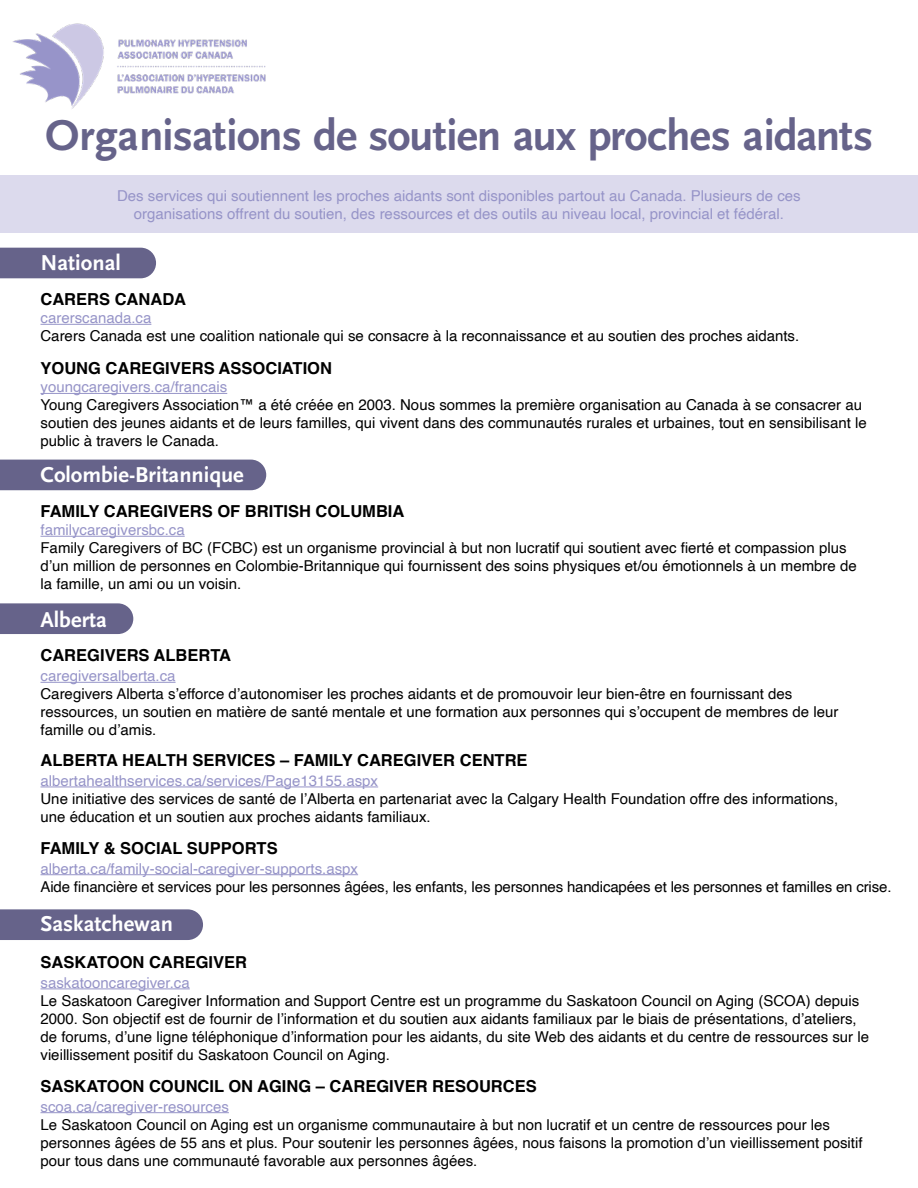
<style>
.page{position:relative;width:918px;height:1188px;background:#fff}
.page>*{position:absolute;margin:0;border:0;box-sizing:border-box;transform-origin:0 0}
.t1{font:700 45px "Scala Sans Pro";letter-spacing:-.02em;color:#66638a}
.t2{font:700 22.5px "Scala Sans Pro";color:#fff}
.t3{font:700 16.5px "Helvetica";color:#000}
.t4{font:15px/18px "Helvetica";color:#000}
.t5{font:15px/18px "Helvetica";color:#9694c8;text-align:center}
</style>
<div class="page">
<div style="left:0;top:248px;width:156px;height:30px;background:#66638a"></div>
<div style="left:0;top:460px;width:266px;height:30px;background:#66638a"></div>
<div style="left:0;top:909px;width:203px;height:31px;background:#66638a"></div>
<div style="left:0;top:603px;width:133px;height:31px;background:#66638a"></div>
<div style="left:0;top:176px;width:918px;height:57px;background:#dcdaed"></div>
<hr style="left:40px;top:324px;width:111px;height:1px;background:#9694c8">
<hr style="left:40px;top:393px;width:187px;height:1px;background:#9694c8">
<hr style="left:40px;top:536px;width:145px;height:1px;background:#9694c8">
<hr style="left:40px;top:682px;width:136px;height:1px;background:#9694c8">
<hr style="left:40px;top:787px;width:338px;height:1px;background:#9694c8">
<hr style="left:40px;top:874px;width:318px;height:1px;background:#9694c8">
<img style="left:12px;top:23px;width:254px;height:86px">
<hr style="left:40px;top:989px;width:150px;height:1px;background:#9694c8">
<hr style="left:40px;top:1112px;width:189px;height:1px;background:#9694c8">
<h1 class="t1" style="left:45px;top:109px;width:830px">Organisations de soutien aux proches aidants</h1>
<p class="t5" style="left:117px;top:187px;width:685px">Des services qui soutiennent les proches aidants sont disponibles partout au Canada. Plusieurs de ces organisations offrent du soutien, des ressources et des outils au niveau local, provincial et fédéral.</p>
<h2 class="t2" style="left:40px;top:249px;width:82px">National</h2>
<p class="t3" style="left:40px;top:289px;width:147px">CARERS CANADA</p>
<p class="t5" style="left:40px;top:309px;width:112px">carerscanada.ca</p>
<p class="t4" style="left:40px;top:327px;width:760px">Carers Canada est une coalition nationale qui se consacre à la reconnaissance et au soutien des proches aidants.</p>
<p class="t3" style="left:40px;top:358px;width:293px">YOUNG CAREGIVERS ASSOCIATION</p>
<p class="t5" style="left:40px;top:378px;width:188px">youngcaregivers.ca/francais</p>
<p class="t4" style="left:40px;top:396px;width:828px">Young Caregivers Association™ a été créée en 2003. Nous sommes la première organisation au Canada à se consacrer au soutien des jeunes aidants et de leurs familles, qui vivent dans des communautés rurales et urbaines, tout en sensibilisant le public à travers le Canada.</p>
<h2 class="t2" style="left:40px;top:461px;width:205px">Colombie-Britannique</h2>
<p class="t3" style="left:40px;top:501px;width:365px">FAMILY CAREGIVERS OF BRITISH COLUMBIA</p>
<p class="t5" style="left:40px;top:521px;width:146px">familycaregiversbc.ca</p>
<p class="t4" style="left:40px;top:539px;width:818px">Family Caregivers of BC (FCBC) est un organisme provincial à but non lucratif qui soutient avec fierté et compassion plus d’un million de personnes en Colombie-Britannique qui fournissent des soins physiques et/ou émotionnels à un membre de la famille, un ami ou un voisin.</p>
<h2 class="t2" style="left:40px;top:607px;width:68px">Alberta</h2>
<p class="t3" style="left:40px;top:646px;width:192px">CAREGIVERS ALBERTA</p>
<p class="t5" style="left:40px;top:667px;width:137px">caregiversalberta.ca</p>
<p class="t4" style="left:40px;top:685px;width:799px">Caregivers Alberta s’efforce d’autonomiser les proches aidants et de promouvoir leur bien-être en fournissant des ressources, un soutien en matière de santé mentale et une formation aux personnes qui s’occupent de membres de leur famille ou d’amis.</p>
<p class="t3" style="left:40px;top:750px;width:489px">ALBERTA HEALTH SERVICES – FAMILY CAREGIVER CENTRE</p>
<p class="t5" style="left:40px;top:772px;width:339px">albertahealthservices.ca/services/Page13155.aspx</p>
<p class="t4" style="left:40px;top:790px;width:799px">Une initiative des services de santé de l’Alberta en partenariat avec la Calgary Health Foundation offre des informations, une éducation et un soutien aux proches aidants familiaux.</p>
<p class="t3" style="left:40px;top:838px;width:239px">FAMILY &amp; SOCIAL SUPPORTS</p>
<p class="t5" style="left:40px;top:860px;width:319px">alberta.ca/family-social-caregiver-supports.aspx</p>
<p class="t4" style="left:40px;top:878px;width:853px">Aide financière et services pour les personnes âgées, les enfants, les personnes handicapées et les personnes et familles en crise.</p>
<h2 class="t2" style="left:40px;top:911px;width:134px">Saskatchewan</h2>
<p class="t3" style="left:40px;top:952px;width:208px">SASKATOON CAREGIVER</p>
<p class="t5" style="left:40px;top:974px;width:151px">saskatooncaregiver.ca</p>
<p class="t4" style="left:40px;top:992px;width:830px">Le Saskatoon Caregiver Information and Support Centre est un programme du Saskatoon Council on Aging (SCOA) depuis 2000. Son objectif est de fournir de l’information et du soutien aux aidants familiaux par le biais de présentations, d’ateliers, de forums, d’une ligne téléphonique d’information pour les aidants, du site Web des aidants et du centre de ressources sur le vieillissement positif du Saskatoon Council on Aging.</p>
<p class="t3" style="left:40px;top:1076px;width:498px">SASKATOON COUNCIL ON AGING – CAREGIVER RESOURCES</p>
<p class="t5" style="left:40px;top:1098px;width:190px">scoa.ca/caregiver-resources</p>
<p class="t4" style="left:40px;top:1116px;width:824px">Le Saskatoon Council on Aging est un organisme communautaire à but non lucratif et un centre de ressources pour les personnes âgées de 55 ans et plus. Pour soutenir les personnes âgées, nous faisons la promotion d’un vieillissement positif pour tous dans une communauté favorable aux personnes âgées.</p>
</div>
